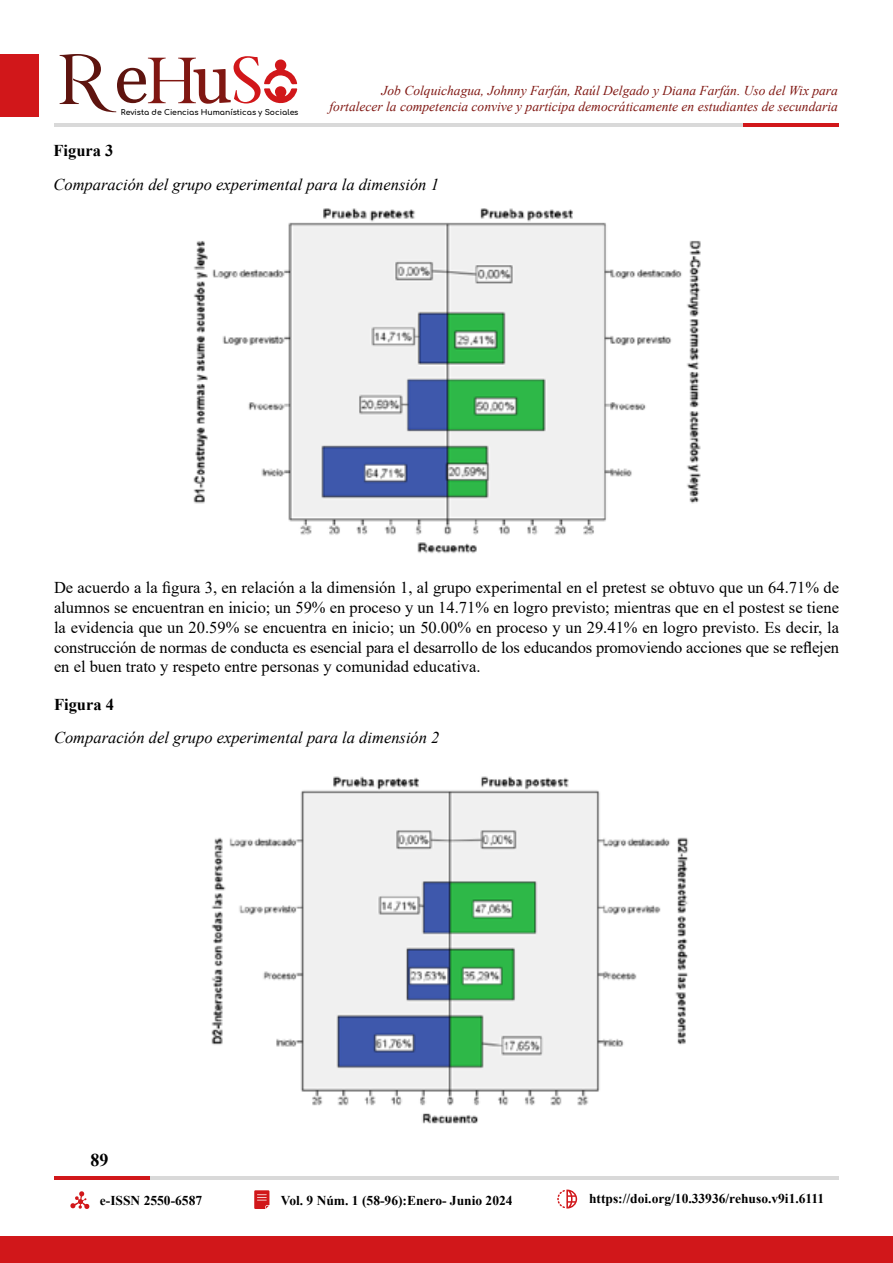
<style>
.page{position:relative;width:893px;height:1263px;background:#fff}
.page>*{position:absolute;margin:0;border:0;box-sizing:border-box;transform-origin:0 0}
.t1{font:700 18px "Times New Roman";color:#000}
.t2{font:16.5px/19.8px "Times New Roman";color:#000;text-align:justify}
.t3{font:italic 16.5px "Times New Roman";color:#000}
.t4{font:700 16.5px "Times New Roman";color:#000}
.t5{font:italic 13.5px/16.2px "Times New Roman";color:#801712;text-align:right}
.t6{font:700 13.5px "Times New Roman";color:#000}
.t7{font:700 7.65px "Comfortaa";color:#000}
</style>
<div class="page">
<div style="left:0;top:54px;width:38px;height:63px;background:#d1171a"></div>
<svg style="left:60px;top:54px;width:237px;height:58px"></svg>
<svg style="left:557px;top:1189px;width:20px;height:19px"></svg>
<svg style="left:254px;top:1190px;width:15px;height:19px"></svg>
<div style="left:0;top:1236px;width:893px;height:27px;background:#d1171a"></div>
<hr style="left:149px;top:1177px;width:690px;height:3px;background:#d9d9d9">
<hr style="left:54px;top:123px;width:689px;height:3px;background:#d9d9d9">
<hr style="left:54px;top:1177px;width:95px;height:3px;background:#d1171a">
<hr style="left:743px;top:123px;width:96px;height:3px;background:#d1171a">
<svg style="left:70px;top:1191px;width:20px;height:18px"></svg>
<img style="left:211px;top:776px;width:478px;height:348px">
<img style="left:193px;top:209px;width:508px;height:344px">
<p class="t7" style="left:121px;top:105px;width:179px">Revista de Ciencias Humanísticas y Sociales</p>
<p class="t5" style="left:329px;top:82px;width:510px">Job Colquichagua, Johnny Farfán, Raúl Delgado y Diana Farfán. Uso del Wix para fortalecer la competencia convive y participa democráticamente en estudiantes de secundaria</p>
<p class="t4" style="left:53px;top:139px;width:62px">Figura 3</p>
<p class="t3" style="left:53px;top:173px;width:387px">Comparación del grupo experimental para la dimensión 1</p>
<p class="t2" style="left:54px;top:577px;width:787px">De acuerdo a la figura 3, en relación a la dimensión 1, al grupo experimental en el pretest se obtuvo que un 64.71% de alumnos se encuentran en inicio; un 59% en proceso y un 14.71% en logro previsto; mientras que en el postest se tiene la evidencia que un 20.59% se encuentra en inicio; un 50.00% en proceso y un 29.41% en logro previsto. Es decir, la construcción de normas de conducta es esencial para el desarrollo de los educandos promoviendo acciones que se reflejen en el buen trato y respeto entre personas y comunidad educativa.</p>
<p class="t4" style="left:54px;top:693px;width:62px">Figura 4</p>
<p class="t3" style="left:54px;top:726px;width:387px">Comparación del grupo experimental para la dimensión 2</p>
<p class="t1" style="left:90px;top:1147px;width:19px">89</p>
<p class="t6" style="left:100px;top:1190px;width:104px">e-ISSN 2550-6587</p>
<p class="t6" style="left:281px;top:1190px;width:233px">Vol. 9 Núm. 1 (58-96):Enero- Junio 2024</p>
<p class="t6" style="left:589px;top:1189px;width:237px">https://doi.org/10.33936/rehuso.v9i1.6111</p>
</div>
